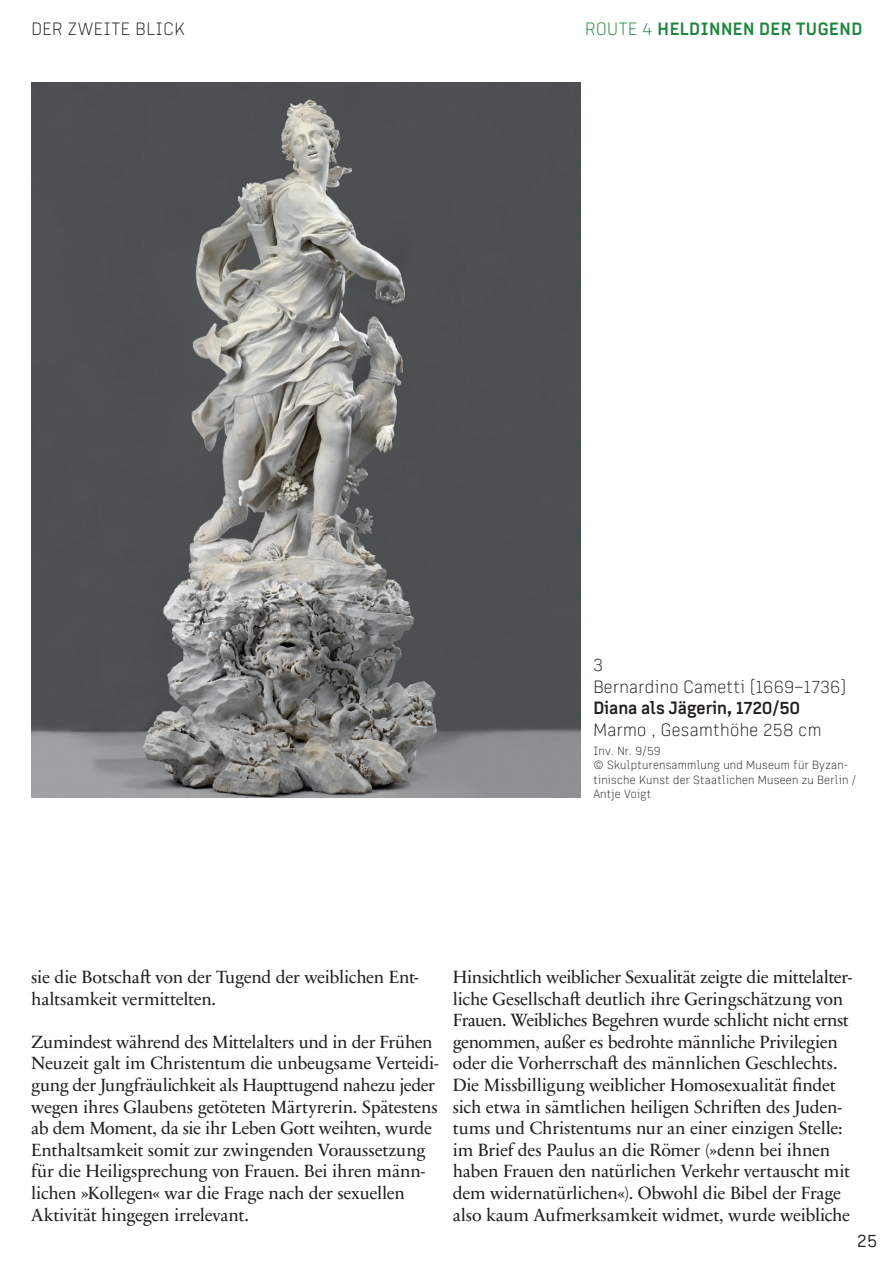
<style>
.page{position:relative;width:893px;height:1263px;background:#fff}
.page>*{position:absolute;margin:0;border:0;box-sizing:border-box;transform-origin:0 0}
.t1{font:18px/21.6px "Sabon Next LT Pro";letter-spacing:-.015em;color:#231f20}
.t2{font:300 18px/21.6px "MI Grotesk";letter-spacing:.02em;color:#231f20}
.t3{font:700 18px "MI Grotesk";letter-spacing:.03em;color:#1d853e}
.t4{font:700 18px "MI Grotesk";letter-spacing:-.005em;color:#231f20}
.t5{font:18px "MI Grotesk";color:#231f20}
.t6{font:300 12px/14.4px "MI Grotesk";letter-spacing:.02em;color:#231f20}
.s1{font-weight:300}
</style>
<div class="page">
<img style="left:31px;top:83px;width:550px;height:715px">
<p class="t2" style="left:31px;top:18px;width:155px">DER ZWEITE BLICK</p>
<p class="t3" style="left:585px;top:17px;width:279px"><span class="s1">ROUTE 4</span> HELDINNEN DER TUGEND</p>
<p class="t2" style="left:593px;top:654px;width:254px">3<br>Bernardino Cametti (1669–1736)</p>
<p class="t4" style="left:593px;top:696px;width:209px">Diana als Jägerin, 1720/50</p>
<p class="t2" style="left:593px;top:718px;width:230px">Marmo , Gesamthöhe 258 cm</p>
<p class="t6" style="left:593px;top:743px;width:264px">Inv. Nr. 9/59<br>© Skulpturensammlung und Museum für Byzan&shy;tinische Kunst der Staatlichen Museen zu Berlin /<br>Antje Voigt</p>
<p class="t1" style="left:31px;top:965px;width:389px">sie die Botschaft von der Tugend der weiblichen Ent&shy;haltsamkeit vermittelten.</p>
<p class="t1" style="left:31px;top:1030px;width:409px">Zumindest während des Mittelalters und in der Frühen Neuzeit galt im Christentum die unbeugsame Verteidi&shy;gung der Jungfräulichkeit als Haupttugend nahezu jeder wegen ihres Glaubens getöteten Märtyrerin. Spätestens ab dem Moment, da sie ihr Leben Gott weihten, wurde Enthaltsamkeit somit zur zwingenden Voraussetzung für die Heiligsprechung von Frauen. Bei ihren männ&shy;lichen »Kollegen« war die Frage nach der sexuellen Aktivität hingegen irrelevant.</p>
<p class="t1" style="left:453px;top:965px;width:401px">Hinsichtlich weiblicher Sexualität zeigte die mittelalter&shy;liche Gesellschaft deutlich ihre Geringschätzung von Frauen. Weibliches Begehren wurde schlicht nicht ernst genommen, außer es bedrohte männliche Privilegien oder die Vorherrschaft des männlichen Geschlechts.<br>Die Missbilligung weiblicher Homosexualität findet sich etwa in sämtlichen heiligen Schriften des Juden&shy;tums und Christentums nur an einer einzigen Stelle: im Brief des Paulus an die Römer (»denn bei ihnen haben Frauen den natürlichen Verkehr vertauscht mit dem widernatürlichen«). Obwohl die Bibel der Frage also kaum Aufmerksamkeit widmet, wurde weibliche</p>
<p class="t5" style="left:857px;top:1229px;width:21px">25</p>
</div>
